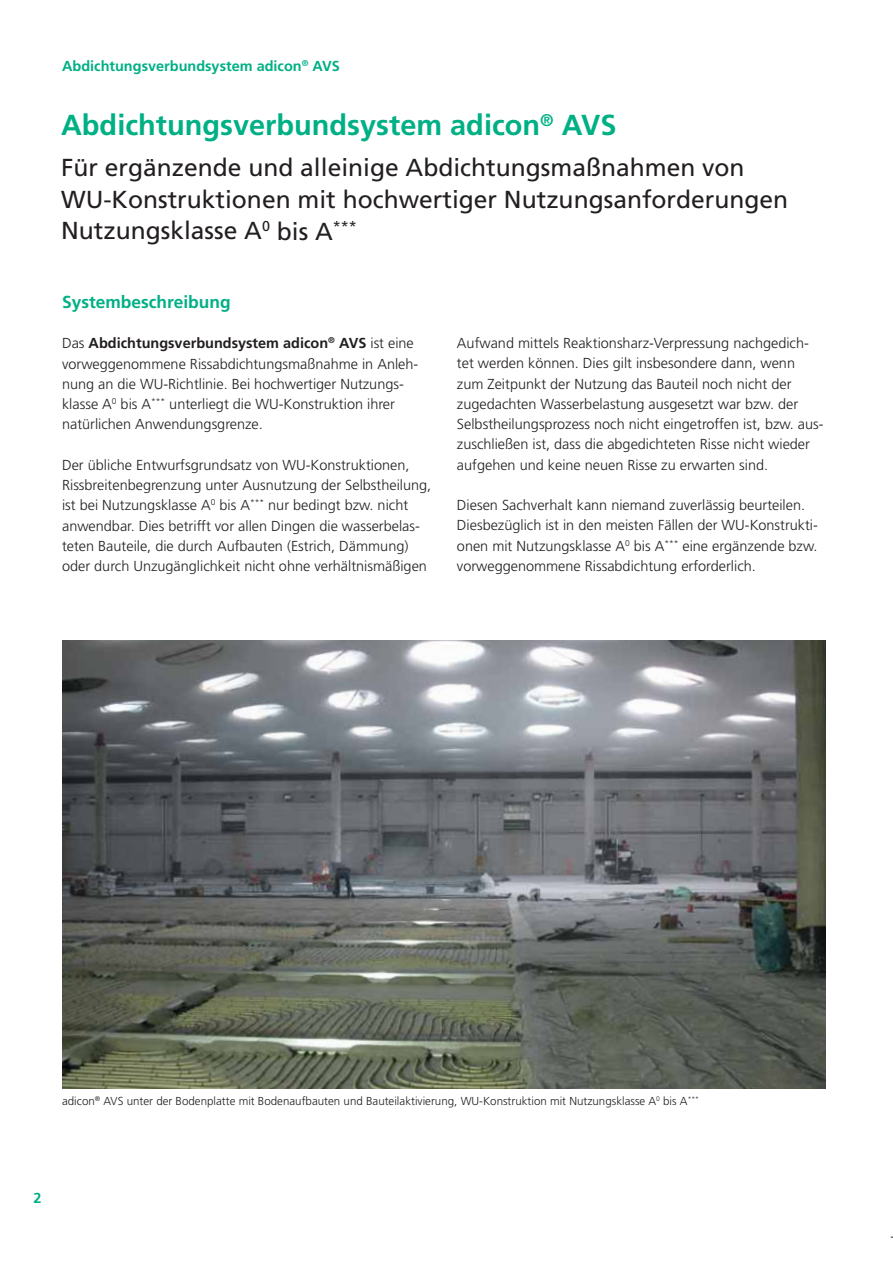
<style>
.page{position:relative;width:893px;height:1263px;background:#fff}
.page>*{position:absolute;margin:0;border:0;box-sizing:border-box;transform-origin:0 0}
.t1{font:700 28.95px "Frutiger LT Std";color:#00b085}
.t2{font:24.6px/31.8px "Frutiger LT Std";color:#231f20}
.t3{font:700 17.4px "Frutiger LT Std";color:#00b085}
.t4{font:300 14.4px/20.2px "Frutiger LT Std";color:#231f20}
.t5{font:700 14.4px "Frutiger LT Std";color:#00b085}
.t6{font:300 11.55px "Frutiger LT Std";color:#231f20}
.s1{font-weight:700}
</style>
<div class="page">
<img style="left:62px;top:641px;width:763px;height:447px">
<p class="t5" style="left:62px;top:60px;width:279px">Abdichtungsverbundsystem adicon<sup>®</sup> AVS</p>
<h1 class="t1" style="left:61px;top:113px;width:557px">Abdichtungsverbundsystem adicon<sup>®</sup> AVS</h1>
<h2 class="t2" style="left:61px;top:152px;width:728px">Für ergänzende und alleinige Abdichtungsmaßnahmen von<br>WU-Konstruktionen mit hochwertiger Nutzungsanforderungen<br>Nutzungsklasse A<sup>0</sup> bis A<sup>***</sup></h2>
<p class="t3" style="left:62px;top:294px;width:170px">Systembeschreibung</p>
<p class="t4" style="left:62px;top:334px;width:358px">Das <span class="s1">Abdichtungsverbundsystem adicon</span><sup>®</sup> <span class="s1">AVS</span> ist eine vorweggenommene Rissabdichtungsmaßnahme in Anleh&shy;nung an die WU-Richtlinie. Bei hochwertiger Nutzungs&shy;klasse A<sup>0</sup> bis A<sup>***</sup> unterliegt die WU-Konstruktion ihrer natürlichen Anwendungsgrenze.</p>
<p class="t4" style="left:62px;top:455px;width:371px">Der übliche Entwurfsgrundsatz von WU-Konstruktionen, Rissbreitenbegrenzung unter Ausnutzung der Selbstheilung, ist bei Nutzungsklasse A<sup>0</sup> bis A<sup>***</sup> nur bedingt bzw. nicht anwendbar. Dies betrifft vor allen Dingen die wasserbelas&shy;teten Bauteile, die durch Aufbauten (Estrich, Dämmung) oder durch Unzugänglichkeit nicht ohne verhältnismäßigen</p>
<p class="t4" style="left:457px;top:334px;width:368px">Aufwand mittels Reaktionsharz-Verpressung nachgedich&shy;tet werden können. Dies gilt insbesondere dann, wenn zum Zeitpunkt der Nutzung das Bauteil noch nicht der zugedachten Wasserbelastung ausgesetzt war bzw. der Selbstheilungsprozess noch nicht eingetroffen ist, bzw. aus&shy;zuschließen ist, dass die abgedichteten Risse nicht wieder aufgehen und keine neuen Risse zu erwarten sind.</p>
<p class="t4" style="left:457px;top:496px;width:362px">Diesen Sachverhalt kann niemand zuverlässig beurteilen.<br>Diesbezüglich ist in den meisten Fällen der WU-Konstrukti&shy;onen mit Nutzungsklasse A<sup>0</sup> bis A<sup>***</sup> eine ergänzende bzw. vorweggenommene Rissabdichtung erforderlich.</p>
<p class="t6" style="left:62px;top:1096px;width:638px">adicon<sup>®</sup> AVS unter der Bodenplatte mit Bodenaufbauten und Bauteilaktivierung, WU-Konstruktion mit Nutzungsklasse A<sup>0</sup> bis A<sup>***</sup></p>
<p class="t5" style="left:33px;top:1191px;width:10px">2</p>
</div>
